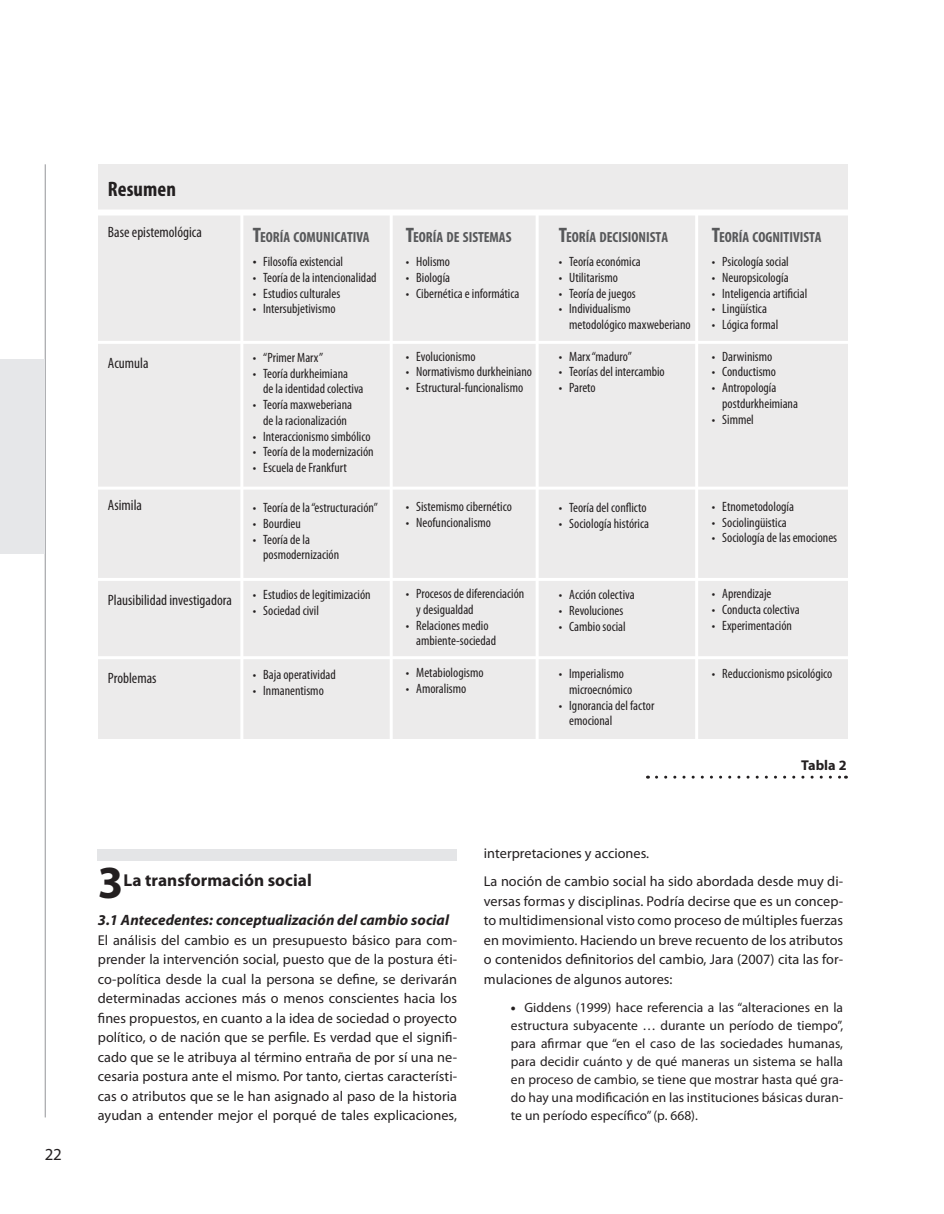
<style>
.page{position:relative;width:944px;height:1214px;background:#fff}
.page>*{position:absolute;margin:0;border:0;box-sizing:border-box;transform-origin:0 0}
.subtítulo_1{font:700 46.2px "Myriad Pro";color:#231f20}
.texto_simple{font:700 condensed 21px "Myriad Pro";letter-spacing:.005em;color:#231f20}
.subtítulo_1-2{font:700 17.25px "Myriad Pro";letter-spacing:.005em;color:#231f20}
.t1{font:16.8px "Myriad Pro";color:#231f20}
.texto_simple-2{font:condensed 15px "Myriad Pro";color:#231f20}
.subtítulo_1-3{font:italic 700 15px "Myriad Pro";letter-spacing:.005em;color:#231f20}
.texto_simple-3{font:700 condensed 14.7px "Myriad Pro";color:#57585a}
.subtítulo_1-4{font:14.25px/19.5px "Myriad Pro";letter-spacing:.005em;color:#231f20;text-align:justify}
.texto_simple-4{font:14.25px/19.5px "Myriad Pro";letter-spacing:.005em;color:#231f20;text-align:justify}
.texto_simple-5{font:700 14.25px "Myriad Pro";letter-spacing:.005em;color:#231f20}
.texto_simple-6{font:condensed 13.5px/15.8px "Myriad Pro";color:#231f20}
.lista_de_parrafos_gr{font:13.5px/18px "Myriad Pro";letter-spacing:.005em;color:#231f20;text-align:justify}
.s1{font-size:21px}
.s2{font-size:15px}
.s3{font-weight:900}
</style>
<div class="page">
<hr style="left:45px;top:164px;width:1px;height:953px;background:#939598">
<svg style="left:656px;top:775px;width:190px;height:3px"></svg>
<div style="left:98px;top:165px;width:749px;height:573px;background:#ecebeb"></div>
<div style="left:94px;top:209px;width:772px;height:6px;background:#fff"></div>
<hr style="left:94px;top:341px;width:774px;height:3px;background:#fff">
<hr style="left:94px;top:578px;width:774px;height:3px;background:#fff">
<hr style="left:94px;top:656px;width:774px;height:3px;background:#fff">
<hr style="left:94px;top:486px;width:774px;height:3px;background:#fff">
<hr style="left:240px;top:212px;width:3px;height:531px;background:#fff">
<hr style="left:390px;top:212px;width:3px;height:531px;background:#fff">
<hr style="left:535px;top:212px;width:3px;height:531px;background:#fff">
<hr style="left:695px;top:212px;width:3px;height:531px;background:#fff">
<div style="left:98px;top:849px;width:359px;height:11px;background:#e4e5e7"></div>
<div style="left:0;top:359px;width:45px;height:195px;background:#e6e7e9"></div>
<p class="t1" style="left:45px;top:1144px;width:19px">22</p>
<p class="texto_simple" style="left:108px;top:175px;width:69px">Resumen</p>
<p class="texto_simple-2" style="left:108px;top:223px;width:96px">Base epistemológica</p>
<p class="texto_simple-2" style="left:108px;top:354px;width:42px">Acumula</p>
<p class="texto_simple-2" style="left:108px;top:496px;width:36px">Asimila</p>
<p class="texto_simple-2" style="left:108px;top:591px;width:125px">Plausibilidad investigadora</p>
<p class="texto_simple-3" style="left:253px;top:228px;width:118px"><span class="s1">T</span>EORÍA COMUNICATIVA</p>
<p class="texto_simple-6" style="left:253px;top:253px;width:92px"><span class="s2">•</span> Filosofía existencial</p>
<p class="texto_simple-6" style="left:253px;top:269px;width:125px">• Teoría de la intencionalidad</p>
<p class="texto_simple-6" style="left:253px;top:285px;width:89px">• Estudios culturales</p>
<p class="texto_simple-6" style="left:253px;top:301px;width:84px">• Intersubjetivismo</p>
<p class="texto_simple-6" style="left:253px;top:349px;width:72px">• “Primer Marx”</p>
<p class="texto_simple-6" style="left:263px;top:365px;width:102px;text-indent:-11px">• Teoría durkheimiana<br>de la identidad colectiva</p>
<p class="texto_simple-6" style="left:253px;top:396px;width:101px;text-align:center">• Teoría maxweberiana de la racionalización</p>
<p class="texto_simple-6" style="left:253px;top:428px;width:119px">• Interaccionismo simbólico</p>
<p class="texto_simple-6" style="left:253px;top:444px;width:122px">• Teoría de la modernización</p>
<p class="texto_simple-6" style="left:253px;top:459px;width:96px">• Escuela de Frankfurt</p>
<p class="texto_simple-6" style="left:253px;top:499px;width:127px">• Teoría de la“estructuración”</p>
<p class="texto_simple-6" style="left:253px;top:515px;width:50px">• Bourdieu</p>
<p class="texto_simple-6" style="left:263px;top:531px;width:77px;text-indent:-11px">• Teoría de la posmodernización</p>
<p class="texto_simple-6" style="left:253px;top:587px;width:119px">• Estudios de legitimización</p>
<p class="texto_simple-6" style="left:253px;top:602px;width:68px">• Sociedad civil</p>
<p class="texto_simple-2" style="left:108px;top:669px;width:50px">Problemas</p>
<p class="texto_simple-6" style="left:253px;top:667px;width:84px">• Baja operatividad</p>
<p class="texto_simple-6" style="left:253px;top:682px;width:73px">• Inmanentismo</p>
<p class="texto_simple-3" style="left:406px;top:228px;width:107px"><span class="s1">T</span>EORÍA DE SISTEMAS</p>
<p class="texto_simple-6" style="left:406px;top:253px;width:46px">• Holismo</p>
<p class="texto_simple-6" style="left:406px;top:269px;width:46px">• Biología</p>
<p class="texto_simple-6" style="left:406px;top:285px;width:115px">• Cibernética e informática</p>
<p class="texto_simple-6" style="left:406px;top:348px;width:71px">• Evolucionismo</p>
<p class="texto_simple-6" style="left:406px;top:364px;width:128px">• Normativismo durkheiniano</p>
<p class="texto_simple-6" style="left:406px;top:379px;width:119px">• Estructural-funcionalismo</p>
<p class="texto_simple-3" style="left:558px;top:228px;width:111px"><span class="s1">T</span>EORÍA DECISIONISTA</p>
<p class="texto_simple-6" style="left:558px;top:253px;width:83px">• Teoría económica</p>
<p class="texto_simple-6" style="left:558px;top:269px;width:61px">• Utilitarismo</p>
<p class="texto_simple-6" style="left:558px;top:285px;width:79px">• Teoría de juegos</p>
<p class="texto_simple-6" style="left:569px;top:301px;width:123px;text-indent:-11px">• Individualismo metodológico maxweberiano</p>
<p class="texto_simple-6" style="left:558px;top:348px;width:75px">• Marx“maduro”</p>
<p class="texto_simple-6" style="left:558px;top:364px;width:107px">• Teorías del intercambio</p>
<p class="texto_simple-6" style="left:558px;top:379px;width:39px">• Pareto</p>
<p class="texto_simple-3" style="left:711px;top:228px;width:111px"><span class="s1">T</span>EORÍA COGNITIVISTA</p>
<p class="texto_simple-6" style="left:711px;top:253px;width:79px">• Psicología social</p>
<p class="texto_simple-6" style="left:711px;top:269px;width:78px">• Neuropsicología</p>
<p class="texto_simple-6" style="left:711px;top:285px;width:97px">• Inteligencia artificial</p>
<p class="texto_simple-6" style="left:711px;top:301px;width:57px">• Lingüística</p>
<p class="texto_simple-6" style="left:711px;top:316px;width:68px">• Lógica formal</p>
<p class="texto_simple-6" style="left:711px;top:348px;width:62px">• Darwinismo</p>
<p class="texto_simple-6" style="left:711px;top:364px;width:66px">• Conductismo</p>
<p class="texto_simple-6" style="left:722px;top:379px;width:77px;text-indent:-10px">• Antropología postdurkheimiana</p>
<p class="texto_simple-6" style="left:711px;top:411px;width:44px">• Simmel</p>
<p class="texto_simple-6" style="left:406px;top:498px;width:108px">• Sistemismo cibernético</p>
<p class="texto_simple-6" style="left:406px;top:514px;width:87px">• Neofuncionalismo</p>
<p class="texto_simple-6" style="left:416px;top:585px;width:110px;text-indent:-11px">• Procesos de diferenciación y desigualdad</p>
<p class="texto_simple-6" style="left:416px;top:617px;width:81px;text-indent:-11px">• Relaciones medio ambiente-sociedad</p>
<p class="texto_simple-6" style="left:406px;top:664px;width:79px">• Metabiologismo</p>
<p class="texto_simple-6" style="left:406px;top:680px;width:62px">• Amoralismo</p>
<p class="texto_simple-6" style="left:558px;top:499px;width:89px">• Teoría del conflicto</p>
<p class="texto_simple-6" style="left:558px;top:515px;width:92px">• Sociología histórica</p>
<p class="texto_simple-6" style="left:558px;top:587px;width:77px">• Acción colectiva</p>
<p class="texto_simple-6" style="left:558px;top:602px;width:66px">• Revoluciones</p>
<p class="texto_simple-6" style="left:558px;top:618px;width:68px">• Cambio social</p>
<p class="texto_simple-6" style="left:569px;top:665px;width:64px;text-indent:-11px">• Imperialismo microecnómico</p>
<p class="texto_simple-6" style="left:569px;top:697px;width:87px;text-indent:-11px">• Ignorancia del factor emocional</p>
<p class="texto_simple-6" style="left:711px;top:498px;width:84px">• Etnometodología</p>
<p class="texto_simple-6" style="left:711px;top:514px;width:77px">• Sociolingüistica</p>
<p class="texto_simple-6" style="left:711px;top:530px;width:127px">• Sociología de las emociones</p>
<p class="texto_simple-6" style="left:711px;top:585px;width:61px">• Aprendizaje</p>
<p class="texto_simple-6" style="left:711px;top:601px;width:89px">• Conducta colectiva</p>
<p class="texto_simple-6" style="left:711px;top:617px;width:82px">• Experimentación</p>
<p class="texto_simple-6" style="left:711px;top:665px;width:122px">• Reduccionismo psicológico</p>
<p class="texto_simple-5" style="left:801px;top:756px;width:47px">Tabla 2</p>
<p class="subtítulo_1" style="left:98px;top:852px;width:27px">3</p>
<p class="subtítulo_1-2" style="left:124px;top:869px;width:190px">La transformación social</p>
<p class="subtítulo_1-3" style="left:98px;top:910px;width:352px">3.1 Antecedentes: conceptualización del cambio social</p>
<p class="subtítulo_1-4" style="left:98px;top:930px;width:361px">El análisis del cambio es un presupuesto básico para com&shy;prender la intervención social, puesto que de la postura éti&shy;co-política desde la cual la persona se define, se derivarán determinadas acciones más o menos conscientes hacia los fines propuestos, en cuanto a la idea de sociedad o proyecto político, o de nación que se perfile. Es verdad que el signifi&shy;cado que se le atribuya al término entraña de por sí una ne&shy;cesaria postura ante el mismo. Por tanto, ciertas característi&shy;cas o atributos que se le han asignado al paso de la historia ayudan a entender mejor el porqué de tales explicaciones,</p>
<p class="subtítulo_1-4" style="left:484px;top:843px;width:167px">interpretaciones y acciones.</p>
<p class="texto_simple-4" style="left:484px;top:871px;width:361px">La noción de cambio social ha sido abordada desde muy di&shy;versas formas y disciplinas. Podría decirse que es un concep&shy;to multidimensional visto como proceso de múltiples fuerzas en movimiento. Haciendo un breve recuento de los atributos o contenidos definitorios del cambio, Jara (2007) cita las for&shy;mulaciones de algunos autores:</p>
<p class="lista_de_parrafos_gr" style="left:511px;top:998px;width:334px"><span class="s3">•</span> Giddens (1999) hace referencia a las “alteraciones en la estructura subyacente … durante un período de tiempo”, para afirmar que “en el caso de las sociedades humanas, para decidir cuánto y de qué maneras un sistema se halla en proceso de cambio, se tiene que mostrar hasta qué gra&shy;do hay una modificación en las instituciones básicas duran&shy;te un período específico” (p. 668).</p>
</div>
